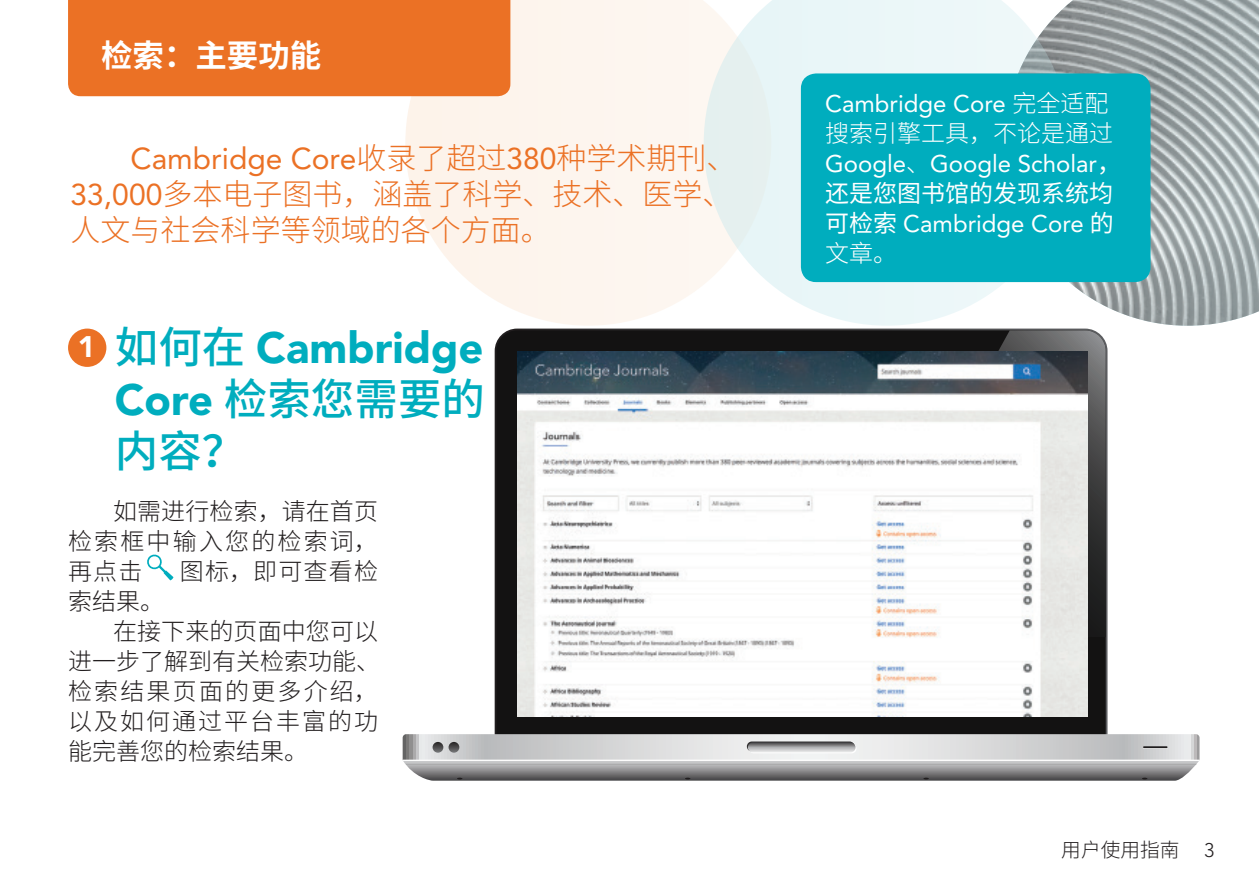
<style>
.page{position:relative;width:1259px;height:893px;background:#fff}
.page>*{position:absolute;margin:0;border:0;box-sizing:border-box;transform-origin:0 0}
.t1{font:900 43.5px "Avenir LT Std";color:#00adbe}
.t2{font:500 43.5px/52.2px "Noto Sans CJ Ksc";color:#00adbe}
.t3{font:700 31.5px "Noto Sans CJ Ksc";color:#fff}
.t4{font:300 30px/36px "Noto Sans CJ Ksc";color:#eb7125}
.t5{font:30px "Avenir LT Std";color:#eb7125}
.t6{font:300 24px/30px "Noto Sans CJ Ksc";letter-spacing:.005em;color:#231f20;text-align:justify}
.t7{font:24px "Avenir LT Std";color:#fff}
.t8{font:300 24px "Noto Sans CJ Ksc";color:#fff}
.t9{font:300 24px "Noto Sans CJ Ksc";letter-spacing:.09em;color:#231f20}
.t10{font:300 24px "Noto Sans CJ Ksc";letter-spacing:.085em;color:#231f20}
.t11{font:24px "Noto Sans CJ Ksc";color:#fff}
.t12{font:300 19.8px "Noto Sans CJ Ksc";color:#231f20}
.t13{font:300 19.8px "Avenir LT Std";color:#231f20}
.s1{font-family:"Noto Sans CJ Ksc";font-weight:300}
.s2{font-family:"Avenir LT Std";font-weight:400}
.s3{font-size:29.4px;color:#fff}
.s4{font-family:"Noto Sans CJ Ksc";font-weight:500}
.s5{font-family:"Avenir LT Std";font-weight:900}
.s6{font-family:"Noto Sans CJ Ksc"}
</style>
<div class="page">
<img style="left:1069px;top:0;width:190px;height:326px">
<svg style="left:405px;top:0;width:299px;height:326px;fill:#fdf5ee"></svg>
<svg style="left:704px;top:0;width:365px;height:326px;fill:#eaf6f8"></svg>
<div style="left:68px;top:0;width:442px;height:96px;background:#eb7125"></div>
<div style="left:496px;top:330px;width:609px;height:425px;background:#131212;border-radius:21px"></div>
<svg style="left:840px;top:330px;width:265px;height:307px"></svg>
<svg style="left:403px;top:734px;width:796px;height:47px;background:#b5b5b6"></svg>
<img style="left:517px;top:351px;width:570px;height:366px">
<div style="left:68px;top:329px;width:38px;height:38px;background:#eb7125;border-radius:50%"></div>
<svg style="left:147px;top:554px;width:27px;height:26px"></svg>
<div style="left:801px;top:73px;width:349px;height:209px;background:#00adbe;border-radius:15px"></div>
<h2 class="t3" style="left:101px;top:37px;width:222px">检索：主要功能</h2>
<p class="t5" style="left:131px;top:141px;width:607px">Cambridge Core<span class="s1">收录了超过</span>380<span class="s1">种学术期刊、</span></p>
<p class="t4" style="left:71px;top:176px;width:663px"><span class="s2">33,000</span>多本电子图书，涵盖了科学、技术、医学、人文与社会科学等领域的各个方面。</p>
<h1 class="t1" style="left:78px;top:321px;width:407px"><span class="s3">1</span> <span class="s4">如何在</span> Cambridge</h1>
<h1 class="t2" style="left:115px;top:374px;width:372px"><span class="s5">Core</span> 检索您需要的内容？</h1>
<p class="t6" style="left:68px;top:497px;width:311px;text-indent:45px">如需进行检索，请在首页检索框中输入您的检索词，再点击</p>
<p class="t6" style="left:180px;top:557px;width:200px">图标，即可查看检</p>
<p class="t6" style="left:68px;top:587px;width:97px">索结果。</p>
<p class="t6" style="left:113px;top:617px;width:266px">在接下来的页面中您可以</p>
<p class="t6" style="left:68px;top:647px;width:313px">进一步了解到有关检索功能、</p>
<p class="t9" style="left:68px;top:678px;width:311px">检索结果页面的更多介绍，</p>
<p class="t10" style="left:68px;top:708px;width:311px">以及如何通过平台丰富的功</p>
<p class="t6" style="left:68px;top:737px;width:241px">能完善您的检索结果。</p>
<p class="t7" style="left:825px;top:89px;width:285px">Cambridge Core <span class="s1">完全适配</span></p>
<p class="t8" style="left:825px;top:119px;width:289px">搜索引擎工具，不论是通过</p>
<p class="t7" style="left:825px;top:149px;width:297px">Google<span class="s1">、</span>Google Scholar<span class="s6">，</span></p>
<p class="t11" style="left:825px;top:179px;width:289px">还是您图书馆的发现系统均</p>
<p class="t7" style="left:825px;top:209px;width:290px"><span class="s6">可检索</span> Cambridge Core <span class="s6">的</span></p>
<p class="t8" style="left:825px;top:239px;width:73px">文章。</p>
<p class="t12" style="left:1061px;top:838px;width:120px">用户使用指南</p>
<p class="t13" style="left:1204px;top:838px;width:12px">3</p>
</div>
